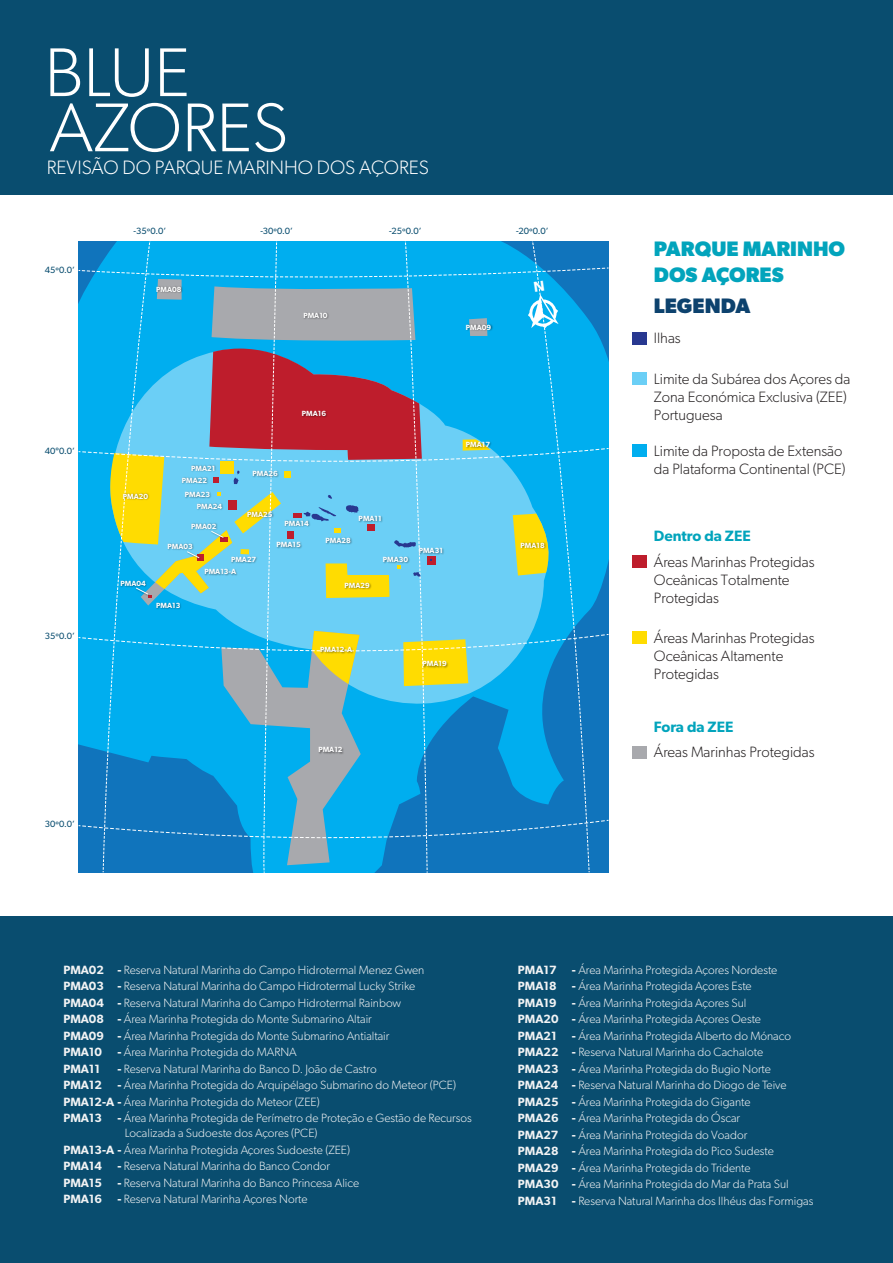
<style>
.page{position:relative;width:893px;height:1263px;background:#fff}
.page>*{position:absolute;margin:0;border:0;box-sizing:border-box;transform-origin:0 0}
.t1{font:700 21px/25.2px "Gibson";color:#02a4bc}
.t2{font:700 21px "Gibson";color:#0d426e}
.t3{font:300 19.35px "Gibson";color:#fff}
.t4{font:300 15px/18px "Gibson";color:#231f20}
.t5{font:600 15px "Gibson";color:#02a4bc}
.t6{font:300 12px/16.5px "Gibson";color:#f2f3f4}
.t7{font:600 12px "Gibson";color:#f2f3f4}
.t8{font:9px "Gibson";color:#094d6f}
.t9{font:600 7.5px/14.5px "Gibson";color:#fff;text-align:center}
.s1{font-weight:600}
</style>
<div class="page">
<div style="left:0;top:0;width:893px;height:195px;background:#094d6f"></div>
<div style="left:0;top:917px;width:893px;height:346px;background:#094d6f"></div>
<svg style="left:50px;top:48px;width:30px;height:48px"></svg>
<svg style="left:89px;top:48px;width:60px;height:49px"></svg>
<svg style="left:160px;top:48px;width:27px;height:48px"></svg>
<svg style="left:50px;top:103px;width:129px;height:49px"></svg>
<svg style="left:188px;top:104px;width:28px;height:47px"></svg>
<svg style="left:222px;top:104px;width:27px;height:47px"></svg>
<svg style="left:255px;top:103px;width:30px;height:49px"></svg>
<div style="left:633px;top:372px;width:14px;height:12px;background:#6bcff6"></div>
<div style="left:633px;top:445px;width:14px;height:12px;background:#00aeef"></div>
<div style="left:633px;top:332px;width:14px;height:12px;background:#283890"></div>
<div style="left:633px;top:555px;width:14px;height:12px;background:#be1d2c"></div>
<div style="left:633px;top:632px;width:14px;height:12px;background:#ffdc01"></div>
<div style="left:633px;top:746px;width:14px;height:13px;background:#a8a9ad"></div>
<svg style="left:78px;top:241px;width:531px;height:632px;background:#3da5cd"></svg>
<h2 class="t3" style="left:47px;top:156px;width:384px">REVISÃO DO PARQUE MARINHO DOS AÇORES</h2>
<p class="t8" style="left:45px;top:265px;width:32px">45º0.0’</p>
<p class="t8" style="left:45px;top:445px;width:32px">40º0.0’</p>
<p class="t8" style="left:45px;top:631px;width:32px">35º0.0’</p>
<p class="t8" style="left:45px;top:819px;width:32px">30º0.0’</p>
<p class="t8" style="left:134px;top:225px;width:34px">-35º0.0’</p>
<p class="t8" style="left:260px;top:225px;width:34px">-30º0.0’</p>
<p class="t8" style="left:389px;top:225px;width:34px">-25º0.0’</p>
<p class="t8" style="left:516px;top:225px;width:34px">-20º0.0’</p>
<p class="t9" style="left:156px;top:282px;width:27px">PMA08</p>
<p class="t9" style="left:303px;top:308px;width:26px">PMA10</p>
<p class="t9" style="left:466px;top:320px;width:27px">PMA09</p>
<p class="t9" style="left:302px;top:406px;width:26px">PMA16</p>
<p class="t9" style="left:123px;top:489px;width:27px">PMA20</p>
<p class="t9" style="left:121px;top:575px;width:27px">PMA04</p>
<p class="t9" style="left:191px;top:461px;width:26px">PMA21</p>
<p class="t9" style="left:182px;top:473px;width:30px">PMA22<br>PMA23</p>
<p class="t9" style="left:197px;top:499px;width:27px">PMA24</p>
<p class="t9" style="left:253px;top:466px;width:27px">PMA26</p>
<p class="t9" style="left:247px;top:506px;width:27px">PMA25</p>
<p class="t9" style="left:231px;top:552px;width:27px">PMA27</p>
<p class="t9" style="left:284px;top:516px;width:26px">PMA14</p>
<p class="t9" style="left:191px;top:518px;width:27px">PMA02</p>
<p class="t9" style="left:168px;top:539px;width:27px">PMA03</p>
<p class="t9" style="left:204px;top:564px;width:33px">PMA13-A</p>
<p class="t9" style="left:156px;top:597px;width:26px">PMA13</p>
<p class="t9" style="left:277px;top:537px;width:26px">PMA15</p>
<p class="t9" style="left:326px;top:533px;width:27px">PMA28</p>
<p class="t9" style="left:359px;top:511px;width:25px">PMA11</p>
<p class="t9" style="left:383px;top:552px;width:27px">PMA30</p>
<p class="t9" style="left:344px;top:578px;width:27px">PMA29</p>
<p class="t9" style="left:419px;top:543px;width:26px">PMA31</p>
<p class="t9" style="left:320px;top:642px;width:33px">PMA12-A</p>
<p class="t9" style="left:422px;top:656px;width:26px">PMA19</p>
<p class="t9" style="left:466px;top:437px;width:26px">PMA17</p>
<p class="t9" style="left:520px;top:537px;width:26px">PMA18</p>
<p class="t9" style="left:318px;top:742px;width:26px">PMA12</p>
<h1 class="t1" style="left:654px;top:236px;width:193px">PARQUE MARINHO<br>DOS AÇORES</h1>
<h1 class="t2" style="left:654px;top:293px;width:98px">LEGENDA</h1>
<p class="t4" style="left:654px;top:329px;width:28px">llhas</p>
<p class="t4" style="left:654px;top:369px;width:198px">Limite da Subárea dos Açores da<br>Zona Económica Exclusiva (ZEE)<br>Portuguesa</p>
<p class="t4" style="left:654px;top:441px;width:193px">Limite da Proposta de Extensão da Plataforma Continental (PCE)</p>
<p class="t5" style="left:654px;top:527px;width:98px">Dentro da ZEE</p>
<p class="t4" style="left:654px;top:552px;width:162px">Áreas Marinhas Protegidas<br>Oceânicas Totalmente<br>Protegidas</p>
<p class="t4" style="left:654px;top:629px;width:162px">Áreas Marinhas Protegidas<br>Oceânicas Altamente<br>Protegidas</p>
<p class="t5" style="left:654px;top:717px;width:81px">Fora da ZEE</p>
<p class="t4" style="left:654px;top:743px;width:162px">Áreas Marinhas Protegidas</p>
<p class="t6" style="left:63px;top:961px;width:363px"><span class="s1">PMA02 -</span> Reserva Natural Marinha do Campo Hidrotermal Menez Gwen <span class="s1">PMA03 -</span> Reserva Natural Marinha do Campo Hidrotermal Lucky Strike <span class="s1">PMA04 -</span> Reserva Natural Marinha do Campo Hidrotermal Rainbow <span class="s1">PMA08 -</span> Área Marinha Protegida do Monte Submarino Altair<br><span class="s1">PMA09 -</span> Área Marinha Protegida do Monte Submarino Antialtair <span class="s1">PMA10</span></p>
<p class="t6" style="left:117px;top:1044px;width:181px"><span class="s1">-</span> Área Marinha Protegida do MARNA</p>
<p class="t7" style="left:63px;top:1061px;width:38px">PMA11</p>
<p class="t6" style="left:117px;top:1060px;width:261px"><span class="s1">-</span> Reserva Natural Marinha do Banco D. João de Castro</p>
<p class="t7" style="left:63px;top:1078px;width:40px">PMA12</p>
<p class="t6" style="left:63px;top:1077px;width:394px;text-indent:54px"><span class="s1">-</span> Área Marinha Protegida do Arquipélago Submarino do Meteor (PCE)<br><span class="s1">PMA12-A -</span> Área Marinha Protegida do Meteor (ZEE)<br><span class="s1">PMA13</span></p>
<p class="t6" style="left:125px;top:1110px;width:348px;line-height:15px;text-indent:-7px"><span class="s1">-</span> Área Marinha Protegida de Perímetro de Proteção e Gestão de Recursos<br>Localizada a Sudoeste dos Açores (PCE)</p>
<p class="t6" style="left:63px;top:1141px;width:288px"><span class="s1">PMA13-A -</span> Área Marinha Protegida Açores Sudoeste (ZEE)<br><span class="s1">PMA14</span></p>
<p class="t6" style="left:117px;top:1158px;width:214px"><span class="s1">-</span> Reserva Natural Marinha do Banco Condor</p>
<p class="t7" style="left:63px;top:1175px;width:40px">PMA15</p>
<p class="t6" style="left:117px;top:1174px;width:243px"><span class="s1">-</span> Reserva Natural Marinha do Banco Princesa Alice</p>
<p class="t7" style="left:63px;top:1192px;width:40px">PMA16</p>
<p class="t6" style="left:117px;top:1191px;width:192px"><span class="s1">-</span> Reserva Natural Marinha Açores Norte</p>
<p class="t7" style="left:518px;top:962px;width:40px">PMA17</p>
<p class="t6" style="left:572px;top:961px;width:207px"><span class="s1">-</span> Área Marinha Protegida Açores Nordeste</p>
<p class="t7" style="left:518px;top:979px;width:40px">PMA18</p>
<p class="t6" style="left:572px;top:978px;width:181px"><span class="s1">-</span> Área Marinha Protegida Açores Este</p>
<p class="t7" style="left:518px;top:995px;width:40px">PMA19</p>
<p class="t6" style="left:518px;top:994px;width:245px;text-indent:54px"><span class="s1">-</span> Área Marinha Protegida Açores Sul<br><span class="s1">PMA20 -</span> Área Marinha Protegida Açores Oeste<br><span class="s1">PMA21</span></p>
<p class="t6" style="left:518px;top:1027px;width:275px;text-indent:54px"><span class="s1">-</span> Área Marinha Protegida Alberto do Mónaco <span class="s1">PMA22 -</span> Reserva Natural Marinha do Cachalote <span class="s1">PMA23 -</span> Área Marinha Protegida do Bugio Norte <span class="s1">PMA24 -</span> Reserva Natural Marinha do Diogo de Teive <span class="s1">PMA25 -</span> Área Marinha Protegida do Gigante <span class="s1">PMA26 -</span> Área Marinha Protegida do Óscar<br><span class="s1">PMA27 -</span> Área Marinha Protegida do Voador<br><span class="s1">PMA28 -</span> Área Marinha Protegida do Pico Sudeste <span class="s1">PMA29 -</span> Área Marinha Protegida do Tridente <span class="s1">PMA30 -</span> Área Marinha Protegida do Mar da Prata Sul <span class="s1">PMA31</span></p>
<p class="t6" style="left:572px;top:1192px;width:243px"><span class="s1">-</span> Reserva Natural Marinha dos Ilhéus das Formigas</p>
</div>
